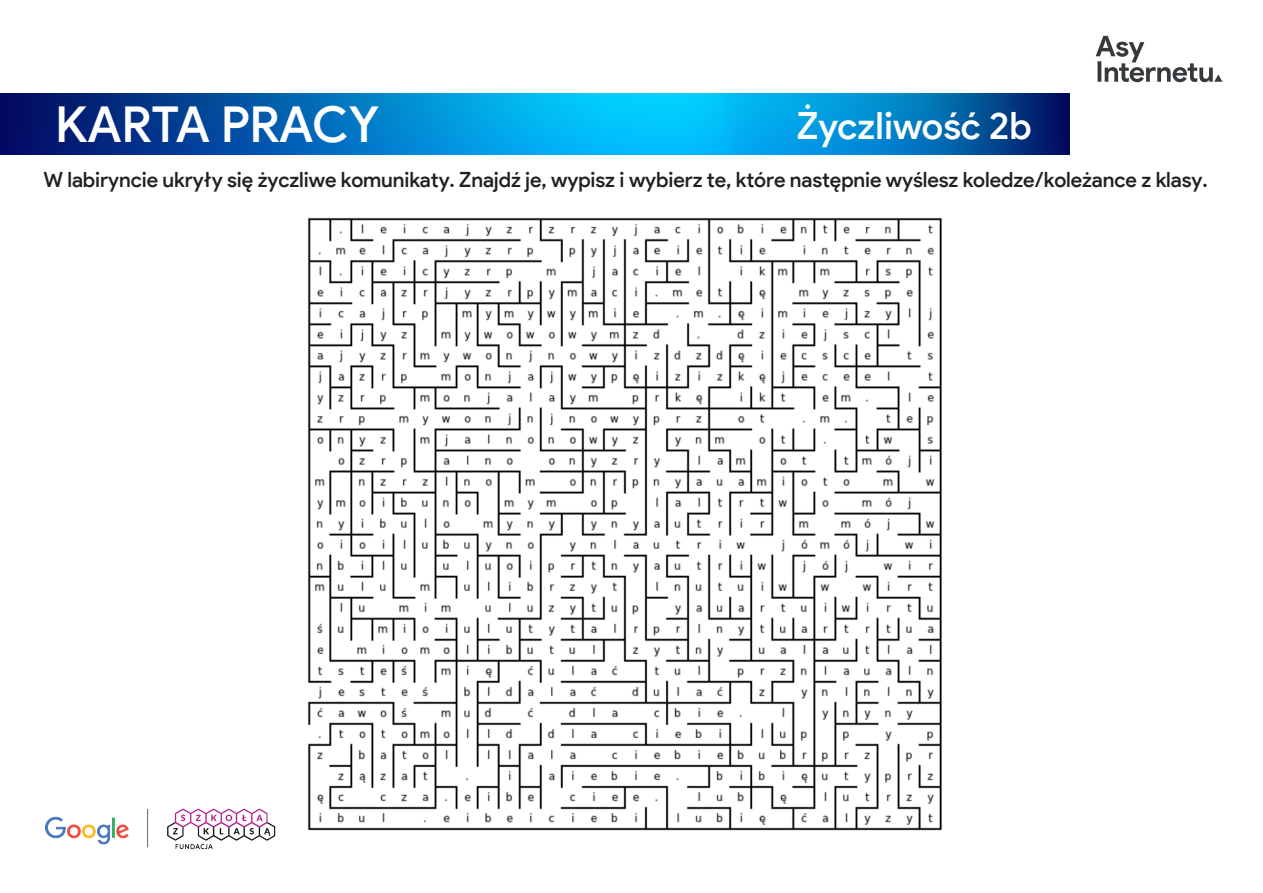
<style>
.page{position:relative;width:1263px;height:893px;background:#fff}
.page>*{position:absolute;margin:0;border:0;box-sizing:border-box;transform-origin:0 0}
.t1{font:500 49.5px "Product Sans";color:#fff}
.t2{font:500 37.65px "Product Sans";color:#fff}
.t3{font:500 21px "Product Sans";letter-spacing:-.005em;color:#231f20}
</style>
<div class="page">
<img style="left:0;top:93px;width:1070px;height:62px">
<svg style="left:1096px;top:36px;width:126px;height:46px"></svg>
<img style="left:308px;top:217px;width:634px;height:614px">
<img style="left:45px;top:808px;width:231px;height:41px">
<h1 class="t1" style="left:56px;top:95px;width:325px">KARTA PRACY</h1>
<h2 class="t2" style="left:797px;top:103px;width:236px">Życzliwość 2b</h2>
<p class="t3" style="left:43px;top:166px;width:1166px">W labiryncie ukryły się życzliwe komunikaty. Znajdź je, wypisz i wybierz te, które następnie wyślesz koledze/koleżance z klasy.</p>
</div>
